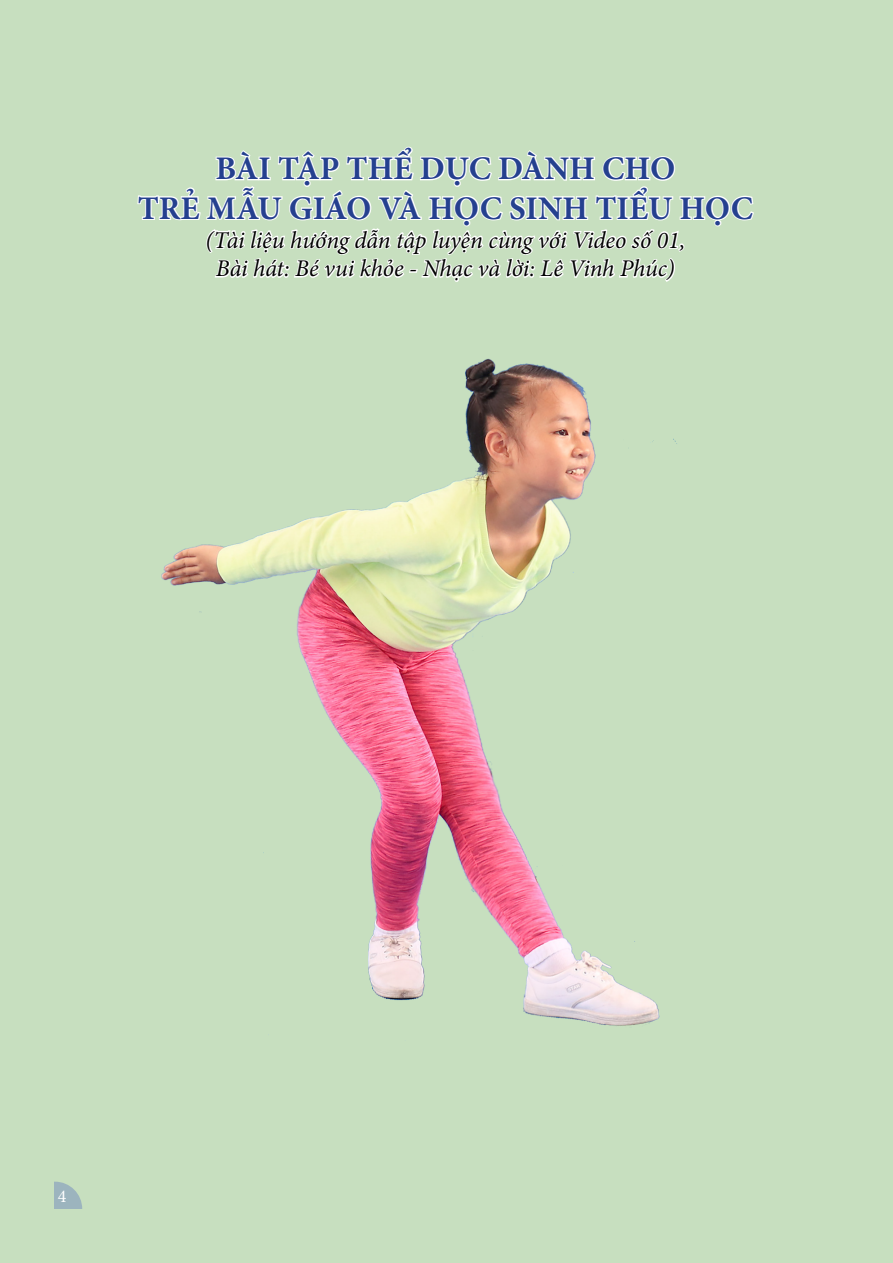
<style>
.page{position:relative;width:893px;height:1263px;background:#c7dfbf}
.page>*{position:absolute;margin:0;border:0;box-sizing:border-box;transform-origin:0 0}
.t1{font:700 33px "Minion Pro";color:#25408f}
.t2{font:italic 24px "Minion Pro";letter-spacing:-.005em;color:#000}
.t3{font:18px "Minion Pro";color:#fff}
</style>
<div class="page">
<svg style="left:137px;top:146px;width:617px;height:136px"></svg>
<img style="left:161px;top:358px;width:516px;height:668px">
<svg style="left:54px;top:1182px;width:28px;height:27px"></svg>
<p class="t1" style="left:215px;top:145px;width:461px">BÀI TẬP THỂ DỤC DÀNH CHO</p>
<p class="t1" style="left:138px;top:185px;width:617px">TRẺ MẪU GIÁO VÀ HỌC SINH TIỂU HỌC</p>
<p class="t2" style="left:206px;top:224px;width:481px">(Tài liệu hướng dẫn tập luyện cùng với Video số 01,</p>
<p class="t2" style="left:216px;top:252px;width:460px">Bài hát: Bé vui khỏe - Nhạc và lời: Lê Vinh Phúc)</p>
<p class="t3" style="left:58px;top:1184px;width:10px">4</p>
</div>
